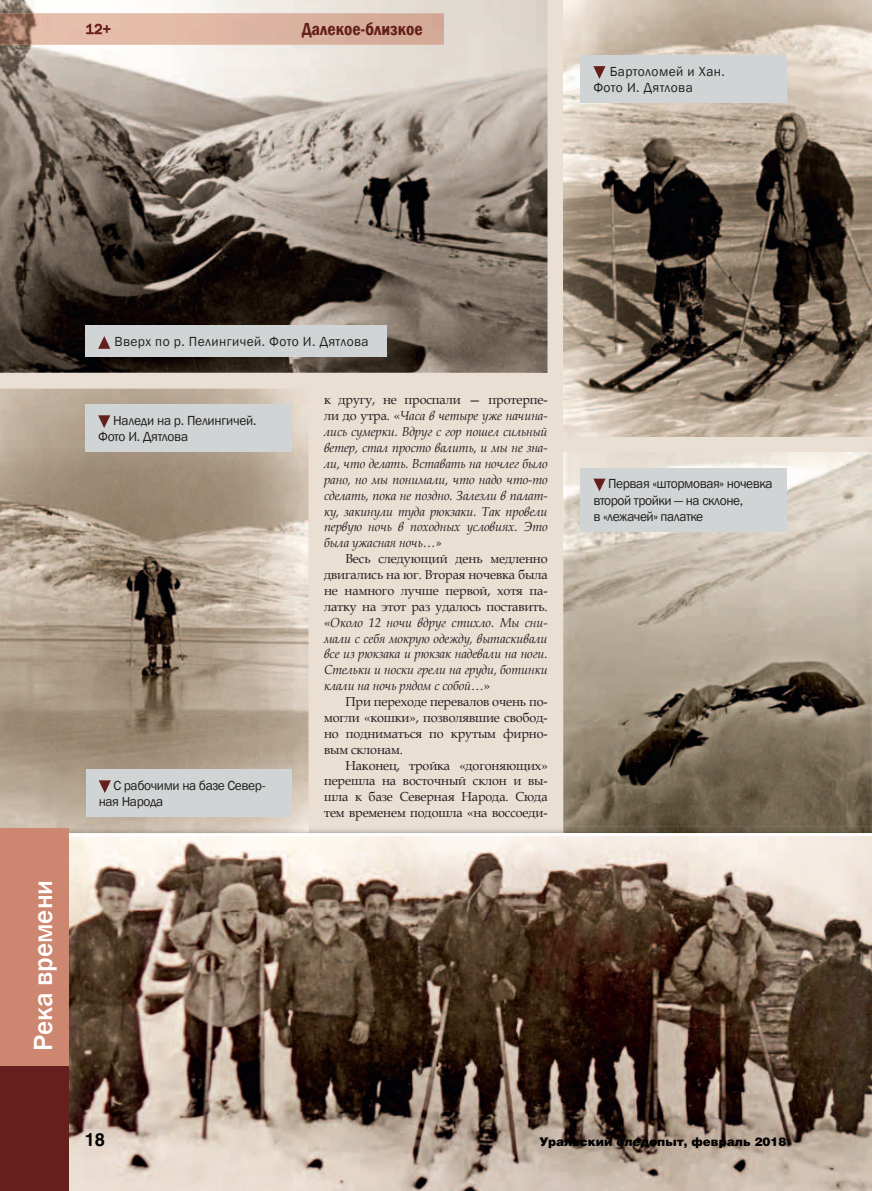
<style>
.page{position:relative;width:872px;height:1191px;background:#e9dfd3}
.page>*{position:absolute;margin:0;border:0;box-sizing:border-box;transform-origin:0 0}
.t1{font:500 27px "Franklin Gothic";color:#fff}
.t2{font:600 condensed 18px "Franklin Gothic";color:#651f1c}
.t3{font:700 18px "Helios";color:#010101}
.t4{font:500 15px "Franklin Gothic";color:#651f1c}
.t5{font:13.5px/16.2px "Franklin Gothic";letter-spacing:-.03em;color:#231f20}
.t6{font:13.5px/16.2px "Franklin Gothic";letter-spacing:.03em;color:#231f20}
.t7{font:italic 13.05px "Book Antiqua";letter-spacing:-.01em;color:#231f20}
.t8{font:13.05px "Book Antiqua";letter-spacing:-.01em;color:#231f20}
.t9{font:12px "Helios Black C";color:#010101}
.s1{font-style:normal}
</style>
<div class="page">
<img style="left:0;top:388px;width:308px;height:440px">
<img style="left:563px;top:452px;width:309px;height:375px">
<img style="left:59px;top:827px;width:249px;height:6px">
<svg style="left:69px;top:833px;width:803px;height:358px;background:#887668"></svg>
<img style="left:563px;top:0;width:309px;height:436px">
<img style="left:0;top:0;width:547px;height:373px">
<div style="left:0;top:828px;width:69px;height:363px;background:#cd866f"></div>
<div style="left:0;top:1066px;width:69px;height:125px;background:#651f1c"></div>
<img style="left:0;top:13px;width:444px;height:32px">
<img style="left:86px;top:24px;width:24px;height:10px">
<div style="left:580px;top:468px;width:207px;height:63px;background:#d0d4d5"></div>
<svg style="left:593px;top:478px;width:12px;height:13px"></svg>
<div style="left:86px;top:769px;width:206px;height:48px;background:#d0d4d5"></div>
<svg style="left:99px;top:780px;width:12px;height:13px"></svg>
<div style="left:85px;top:325px;width:302px;height:32px;background:#d0d4d5"></div>
<svg style="left:98px;top:336px;width:12px;height:13px"></svg>
<div style="left:580px;top:55px;width:207px;height:48px;background:#d0d4d5"></div>
<svg style="left:593px;top:66px;width:12px;height:13px"></svg>
<div style="left:85px;top:404px;width:207px;height:48px;background:#d0d4d5"></div>
<svg style="left:98px;top:415px;width:12px;height:13px"></svg>
<p class="t4" style="left:85px;top:20px;width:27px">12+</p>
<p class="t2" style="left:302px;top:17px;width:122px">Далекое-близкое</p>
<p class="t6" style="left:593px;top:64px;width:133px;text-indent:16px">Бартоломей и Хан.<br>Фото И. Дятлова</p>
<p class="t1" style="left:27px;top:1051px;width:173px;rotate:-90deg">Река времени</p>
<p class="t6" style="left:114px;top:333px;width:256px">Вверх по р. Пелингичей. Фото И. Дятлова</p>
<p class="t5" style="left:98px;top:413px;width:160px;text-indent:15px">Наледи на р. Пелингичей.<br>Фото И. Дятлова</p>
<p class="t5" style="left:99px;top:777px;width:168px;text-indent:15px">С рабочими на базе Север&shy;ная Народа</p>
<p class="t8" style="left:324px;top:391px;width:225px">к другу, не проспали — протерпе-</p>
<p class="t7" style="left:324px;top:407px;width:225px"><span class="s1">ли до утра. «</span>Часа в четыре уже начина-</p>
<p class="t7" style="left:324px;top:422px;width:225px">лись сумерки. Вдруг с гор пошел сильный</p>
<p class="t7" style="left:324px;top:438px;width:225px">ветер, стал просто валить, и мы не зна-</p>
<p class="t7" style="left:324px;top:454px;width:225px">ли, что делать. Вставать на ночлег было</p>
<p class="t7" style="left:324px;top:470px;width:225px">рано, но мы понимали, что надо что-то</p>
<p class="t7" style="left:324px;top:486px;width:225px">сделать, пока не поздно. Залезли в палат-</p>
<p class="t7" style="left:324px;top:502px;width:225px">ку, закинули туда рюкзаки. Так провели</p>
<p class="t7" style="left:324px;top:518px;width:225px">первую ночь в походных условиях. Это</p>
<p class="t7" style="left:324px;top:534px;width:119px">была ужасная ночь…»</p>
<p class="t8" style="left:345px;top:549px;width:204px">Весь следующий день медленно</p>
<p class="t8" style="left:324px;top:565px;width:225px">двигались на юг. Вторая ночевка была</p>
<p class="t8" style="left:324px;top:581px;width:225px">не намного лучше первой, хотя па-</p>
<p class="t8" style="left:324px;top:597px;width:225px">латку на этот раз удалось поставить.</p>
<p class="t7" style="left:324px;top:613px;width:225px"><span class="s1">«</span>Около 12 ночи вдруг стихло. Мы сни-</p>
<p class="t7" style="left:324px;top:629px;width:225px">мали с себя мокрую одежду, вытаскивали</p>
<p class="t7" style="left:324px;top:645px;width:225px">все из рюкзака и рюкзак надевали на ноги.</p>
<p class="t7" style="left:324px;top:660px;width:225px">Стельки и носки грели на груди, ботинки</p>
<p class="t7" style="left:324px;top:676px;width:167px">клали на ночь рядом с собой<span class="s1">…»</span></p>
<p class="t8" style="left:345px;top:692px;width:204px">При переходе перевалов очень по-</p>
<p class="t8" style="left:324px;top:708px;width:225px">могли «кошки», позволявшие свобод-</p>
<p class="t8" style="left:324px;top:724px;width:225px">но подниматься по крутым фирно-</p>
<p class="t8" style="left:324px;top:740px;width:80px">вым склонам.</p>
<p class="t8" style="left:345px;top:756px;width:204px">Наконец, тройка «догоняющих»</p>
<p class="t8" style="left:324px;top:772px;width:225px">перешла на восточный склон и вы-</p>
<p class="t8" style="left:324px;top:788px;width:225px">шла к базе Северная Народа. Сюда</p>
<p class="t8" style="left:324px;top:803px;width:225px">тем временем подошла «на воссоеди-</p>
<p class="t5" style="left:593px;top:476px;width:181px;text-indent:15px">Первая «штормовая» ночевка второй тройки — на склоне,<br>в «лежачей» палатке</p>
<p class="t3" style="left:85px;top:1129px;width:22px">18</p>
<p class="t9" style="left:539px;top:1134px;width:249px">Уральский следопыт, февраль 2018</p>
</div>
